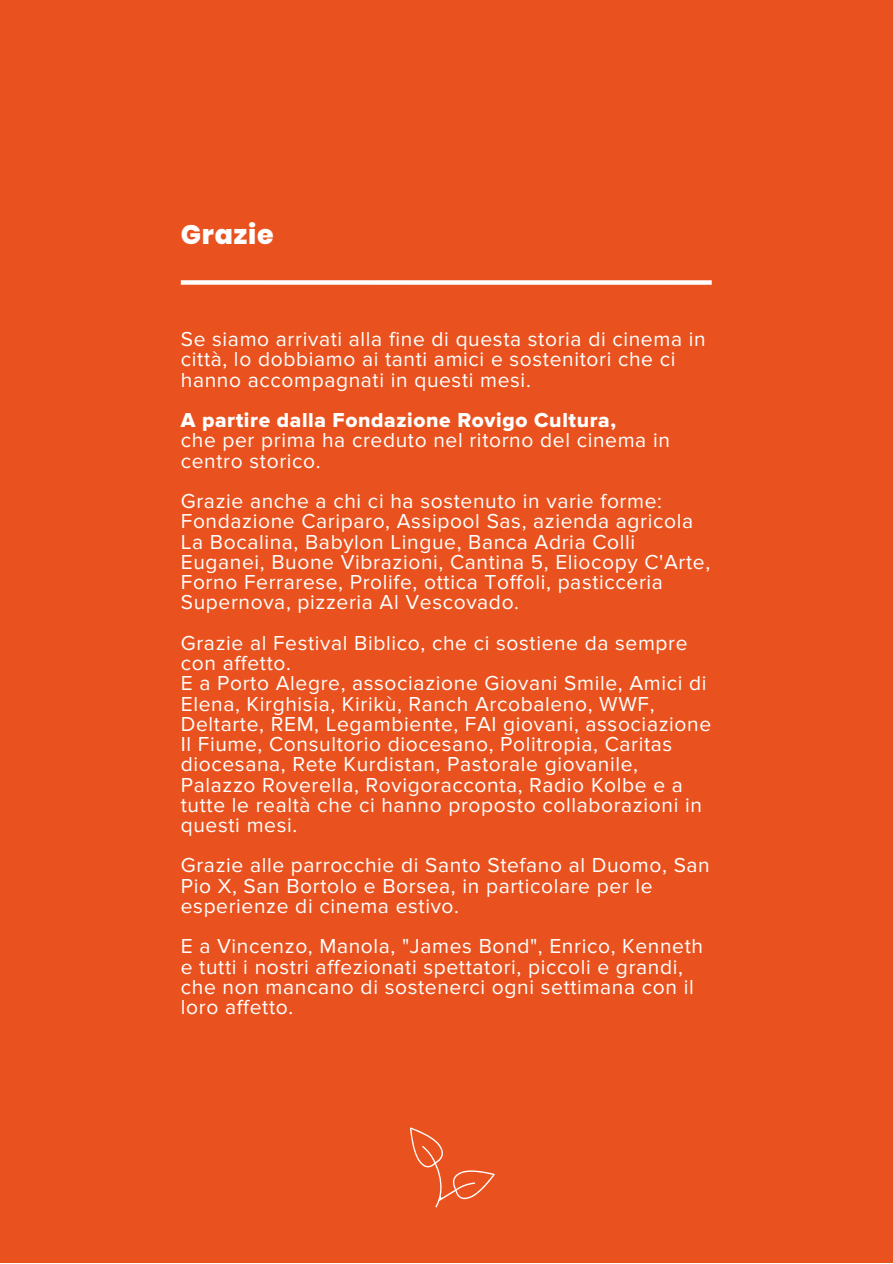
<style>
.page{position:relative;width:893px;height:1264px;background:#fff}
.page>*{position:absolute;margin:0;border:0;box-sizing:border-box;transform-origin:0 0}
.t1{font:800 26.7px "Poppins";letter-spacing:.03em;color:#fff}
.t2{font:21px/20.2px "Proxima Nova";letter-spacing:.03em;color:#fff}
.t3{font:21px "Proxima Nova Extrabld";letter-spacing:.03em;color:#fff}
</style>
<div class="page">
<div style="left:0;top:0;width:892px;height:1262px;background:#e9521e"></div>
<svg style="left:410px;top:1127px;width:84px;height:80px"></svg>
<div style="left:181px;top:280px;width:530px;height:5px;background:#fff"></div>
<p class="t1" style="left:181px;top:216px;width:94px">Grazie</p>
<p class="t2" style="left:181px;top:329px;width:526px">Se siamo arrivati alla fine di questa storia di cinema in città, lo dobbiamo ai tanti amici e sostenitori che ci hanno accompagnati in questi mesi.</p>
<p class="t3" style="left:181px;top:408px;width:437px">A partire dalla Fondazione Rovigo Cultura,</p>
<p class="t2" style="left:181px;top:431px;width:490px">che per prima ha creduto nel ritorno del cinema in centro storico.</p>
<p class="t2" style="left:181px;top:491px;width:531px">Grazie anche a chi ci ha sostenuto in varie forme:<br>Fondazione Cariparo, Assipool Sas, azienda agricola La Bocalina, Babylon Lingue, Banca Adria Colli Euganei, Buone Vibrazioni, Cantina 5, Eliocopy C'Arte, Forno Ferrarese, Prolife, ottica Toffoli, pasticceria Supernova, pizzeria Al Vescovado.</p>
<p class="t2" style="left:181px;top:633px;width:508px">Grazie al Festival Biblico, che ci sostiene da sempre con affetto.</p>
<p class="t2" style="left:181px;top:673px;width:532px">E a Porto Alegre, associazione Giovani Smile, Amici di Elena, Kirghisia, Kirikù, Ranch Arcobaleno, WWF, Deltarte, REM, Legambiente, FAI giovani, associazione Il Fiume, Consultorio diocesano, Politropia, Caritas diocesana, Rete Kurdistan, Pastorale giovanile, Palazzo Roverella, Rovigoracconta, Radio Kolbe e a tutte le realtà che ci hanno proposto collaborazioni in questi mesi.</p>
<p class="t2" style="left:181px;top:855px;width:530px">Grazie alle parrocchie di Santo Stefano al Duomo, San<br>Pio X, San Bortolo e Borsea, in particolare per le esperienze di cinema estivo.</p>
<p class="t2" style="left:181px;top:936px;width:523px">E a Vincenzo, Manola, "James Bond", Enrico, Kenneth e tutti i nostri affezionati spettatori, piccoli e grandi, che non mancano di sostenerci ogni settimana con il loro affetto.</p>
</div>
